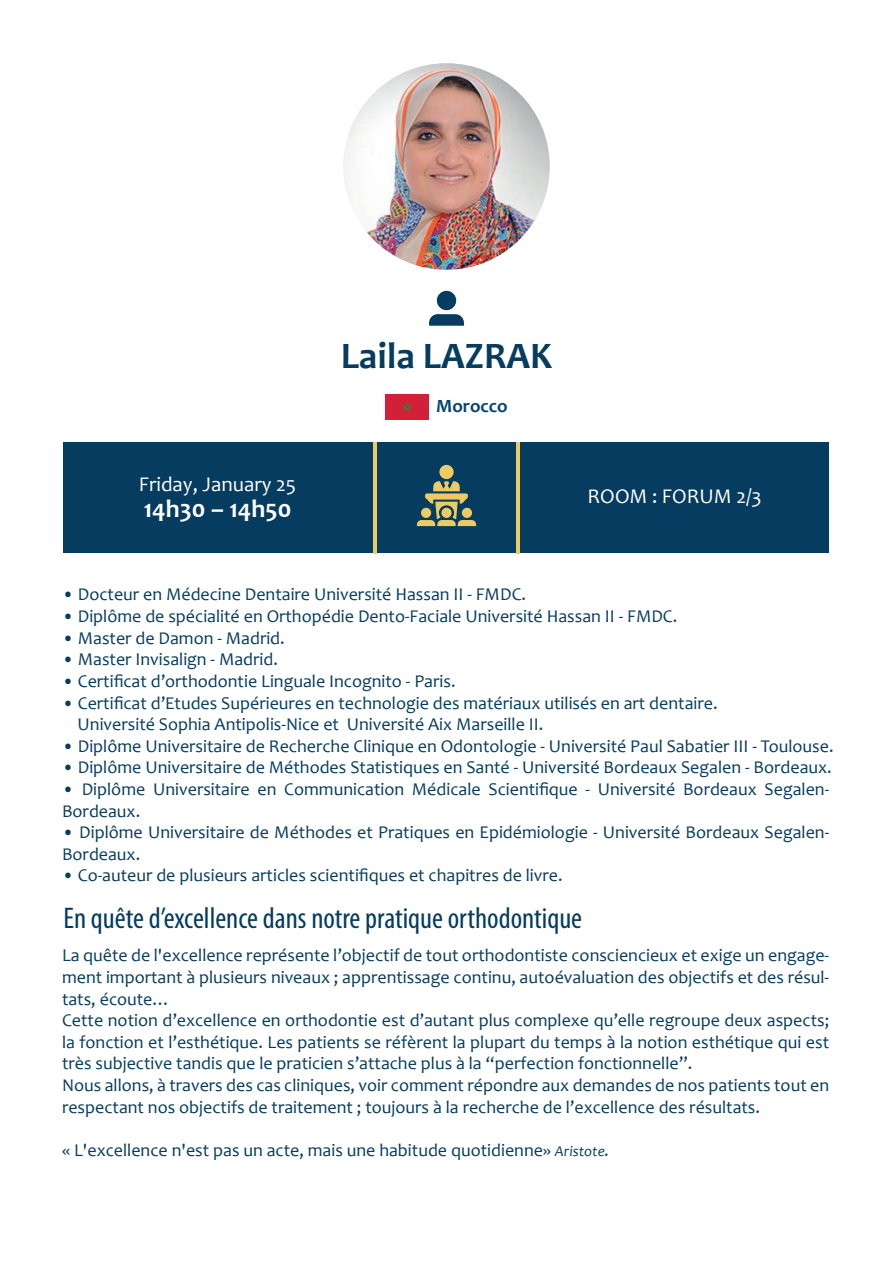
<style>
.page{position:relative;width:893px;height:1263px;background:#fff}
.page>*{position:absolute;margin:0;border:0;box-sizing:border-box;transform-origin:0 0}
.t1{font:700 37.5px "Candara";color:#053c5f}
.t2{font:condensed 30px "Myriad Pro";color:#053c5f}
.t3{font:700 25.5px "Candara";color:#fff}
.t4{font:21px "Candara";color:#fff}
.t5{font:700 18.75px "Candara";color:#07476f}
.t6{font:18px/21.6px "Candara";color:#053c5f}
.s1{font-style:italic;font-size:15px}
.s2{font-style:italic}
</style>
<div class="page">
<svg style="left:429px;top:314px;width:35px;height:12px"></svg>
<div style="left:437px;top:291px;width:19px;height:19px;background:#053c5f;border-radius:50%"></div>
<div style="left:64px;top:442px;width:765px;height:111px;background:#053c5f"></div>
<hr style="left:373px;top:442px;width:4px;height:111px;background:#eeca63">
<hr style="left:516px;top:442px;width:4px;height:111px;background:#eeca63">
<img style="left:343px;top:63px;width:207px;height:207px;border-radius:103px">
<div style="left:439px;top:465px;width:15px;height:14px;background:#eeca63;border-radius:50%"></div>
<svg style="left:416px;top:481px;width:60px;height:45px"></svg>
<div style="left:421px;top:508px;width:10px;height:10px;background:#eeca63;border-radius:50%"></div>
<div style="left:441px;top:508px;width:11px;height:10px;background:#eeca63;border-radius:50%"></div>
<div style="left:462px;top:508px;width:10px;height:10px;background:#eeca63;border-radius:50%"></div>
<img style="left:385px;top:394px;width:43px;height:25px">
<h1 class="t1" style="left:341px;top:332px;width:213px">Laila LAZRAK</h1>
<p class="t4" style="left:139px;top:471px;width:159px">Friday, January 25</p>
<h3 class="t3" style="left:144px;top:493px;width:149px">14h30 – 14h50</h3>
<p class="t5" style="left:436px;top:394px;width:73px">Morocco</p>
<p class="t4" style="left:587px;top:483px;width:176px">ROOM : FORUM 2/3</p>
<p class="t6" style="left:62px;top:584px;width:466px">• Docteur en Médecine Dentaire Université Hassan II - FMDC.</p>
<p class="t6" style="left:62px;top:605px;width:617px">• Diplôme de spécialité en Orthopédie Dento-Faciale Université Hassan II - FMDC.</p>
<p class="t6" style="left:62px;top:627px;width:224px">• Master de Damon - Madrid.</p>
<p class="t6" style="left:62px;top:648px;width:217px">• Master Invisalign - Madrid.</p>
<p class="t6" style="left:62px;top:670px;width:395px">• Certificat d’orthodontie Linguale Incognito - Paris.</p>
<p class="t6" style="left:78px;top:692px;width:641px;text-indent:-16px">• Certificat d’Etudes Supérieures en technologie des matériaux utilisés en art dentaire.<br>Université Sophia Antipolis-Nice et Université Aix Marseille II.</p>
<p class="t6" style="left:62px;top:735px;width:773px">• Diplôme Universitaire de Recherche Clinique en Odontologie - Université Paul Sabatier III - Toulouse.</p>
<p class="t6" style="left:62px;top:756px;width:771px">• Diplôme Universitaire de Méthodes Statistiques en Santé - Université Bordeaux Segalen - Bordeaux.</p>
<p class="t6" style="left:62px;top:778px;width:769px">• Diplôme Universitaire en Communication Médicale Scientifique - Université Bordeaux Segalen-<br>Bordeaux.</p>
<p class="t6" style="left:62px;top:821px;width:769px">• Diplôme Universitaire de Méthodes et Pratiques en Epidémiologie - Université Bordeaux Segalen-<br>Bordeaux.</p>
<p class="t6" style="left:62px;top:864px;width:502px">• Co-auteur de plusieurs articles scientifiques et chapitres de livre.</p>
<h2 class="t2" style="left:64px;top:899px;width:520px">En quête d’excellence dans notre pratique orthodontique</h2>
<p class="t6" style="left:62px;top:945px;width:769px">La quête de l'excellence représente l’objectif de tout orthodontiste consciencieux et exige un engage&shy;ment important à plusieurs niveaux ; apprentissage continu, autoévaluation des objectifs et des résul&shy;tats, écoute…<br>Cette notion d’excellence en orthodontie est d’autant plus complexe qu’elle regroupe deux aspects; la fonction et l’esthétique. Les patients se réfèrent la plupart du temps à la notion esthétique qui est très subjective tandis que le praticien s’attache plus à la “perfection fonctionnelle”.<br>Nous allons, à travers des cas cliniques, voir comment répondre aux demandes de nos patients tout en respectant nos objectifs de traitement ; toujours à la recherche de l’excellence des résultats.</p>
<p class="t6" style="left:62px;top:1139px;width:549px">« L'excellence n'est pas un acte, mais une habitude quotidienne» <span class="s1">Aristote</span><span class="s2">.</span></p>
</div>
